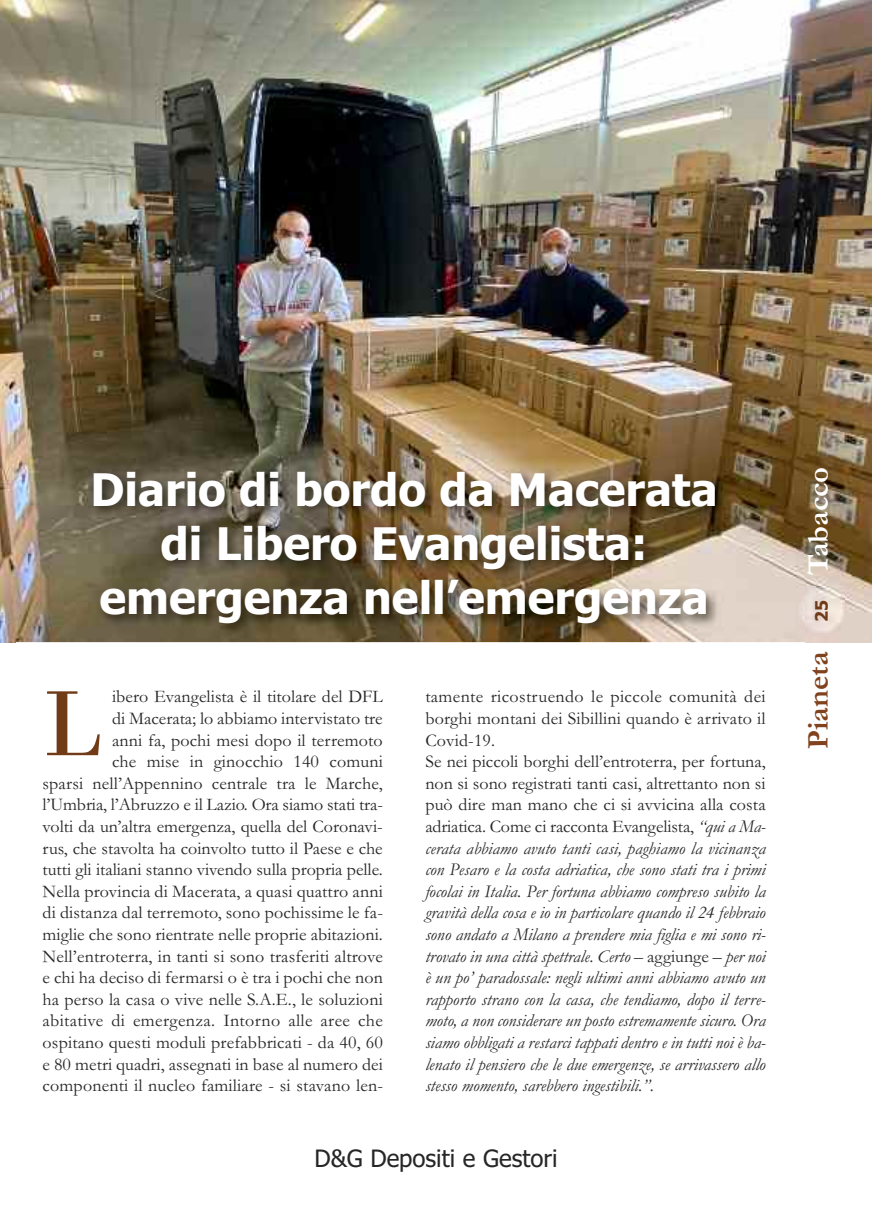
<style>
.page{position:relative;width:872px;height:1212px;background:#fff}
.page>*{position:absolute;margin:0;border:0;box-sizing:border-box;transform-origin:0 0}
.t1{font:97.5px "Bodoni";color:#713b17;scale:.95 1}
.t2{font:700 45px/54px "Tahoma";color:#fff;text-align:center}
.t3{font:700 30.6px "Garamond";color:#81421e}
.t4{font:700 30.6px "Garamond";color:#fff}
.t5{font:24px "Tahoma";color:#272627}
.t6{font:italic 18px/21.6px "Garamond";color:#272627}
.t7{font:18px/21.6px "Garamond";letter-spacing:.005em;color:#272627;text-align:right}
.t8{font:700 17.25px "Tahoma";color:#713b17}
.s1{font-style:normal}
</style>
<div class="page">
<img style="left:0;top:0;width:872px;height:642px">
<img style="left:17px;top:458px;width:787px;height:185px">
<img style="left:798px;top:586px;width:46px;height:46px">
<h2 class="t2" style="left:91px;top:464px;width:628px">Diario di bordo da Macerata di Libero Evangelista: emergenza nell’emergenza</h2>
<p class="t7" style="left:43px;top:685px;width:342px">ibero Evangelista è il titolare del DFL<br>di Macerata; lo abbiamo intervistato tre<br>anni fa, pochi mesi dopo il terremoto<br>che mise in ginocchio 140 comuni<br>sparsi nell’Appennino centrale tra le Marche, l’Umbria, l’Abruzzo e il Lazio. Ora siamo stati tra&shy;volti da un’altra emergenza, quella del Coronavi&shy;rus, che stavolta ha coinvolto tutto il Paese e che tutti gli italiani stanno vivendo sulla propria pelle.<br>Nella provincia di Macerata, a quasi quattro anni di distanza dal terremoto, sono pochissime le fa&shy;miglie che sono rientrate nelle proprie abitazioni.<br>Nell’entroterra, in tanti si sono trasferiti altrove e chi ha deciso di fermarsi o è tra i pochi che non ha perso la casa o vive nelle S.A.E., le soluzioni abitative di emergenza. Intorno alle aree che ospitano questi moduli prefabbricati - da 40, 60 e 80 metri quadri, assegnati in base al numero dei componenti il nucleo familiare - si stavano len-</p>
<p class="t6" style="left:425px;top:685px;width:342px"><span class="s1">tamente ricostruendo le piccole comunità dei borghi montani dei Sibillini quando è arrivato il Covid-19.<br>Se nei piccoli borghi dell’entroterra, per fortuna, non si sono registrati tanti casi, altrettanto non si può dire man mano che ci si avvicina alla costa adriatica. Come ci racconta Evangelista,</span> “qui a Ma&shy;cerata abbiamo avuto tanti casi, paghiamo la vicinanza con Pesaro e la costa adriatica, che sono stati tra i primi focolai in Italia. Per fortuna abbiamo compreso subito la gravità della cosa e io in particolare quando il 24 febbraio sono andato a Milano a prendere mia figlia e mi sono ri&shy;trovato in una città spettrale. Certo – <span class="s1">aggiunge</span> – per noi è un po’ paradossale: negli ultimi anni abbiamo avuto un rapporto strano con la casa, che tendiamo, dopo il terre&shy;moto, a non considerare un posto estremamente sicuro. Ora siamo obbligati a restarci tappati dentro e in tutti noi è ba&shy;lenato il pensiero che le due emergenze, se arrivassero allo stesso momento, sarebbero ingestibili.”.</p>
<h1 class="t1" style="left:43px;top:664px;width:64px">L</h1>
<h3 class="t5" style="left:314px;top:1144px;width:245px">D&amp;G Depositi e Gestori</h3>
<h3 class="t4" style="left:799px;top:575px;width:110px;rotate:-90deg">Tabacco</h3>
<p class="t8" style="left:811px;top:622px;width:24px;rotate:-90deg">25</p>
<h3 class="t3" style="left:799px;top:749px;width:99px;rotate:-90deg">Pianeta</h3>
</div>
